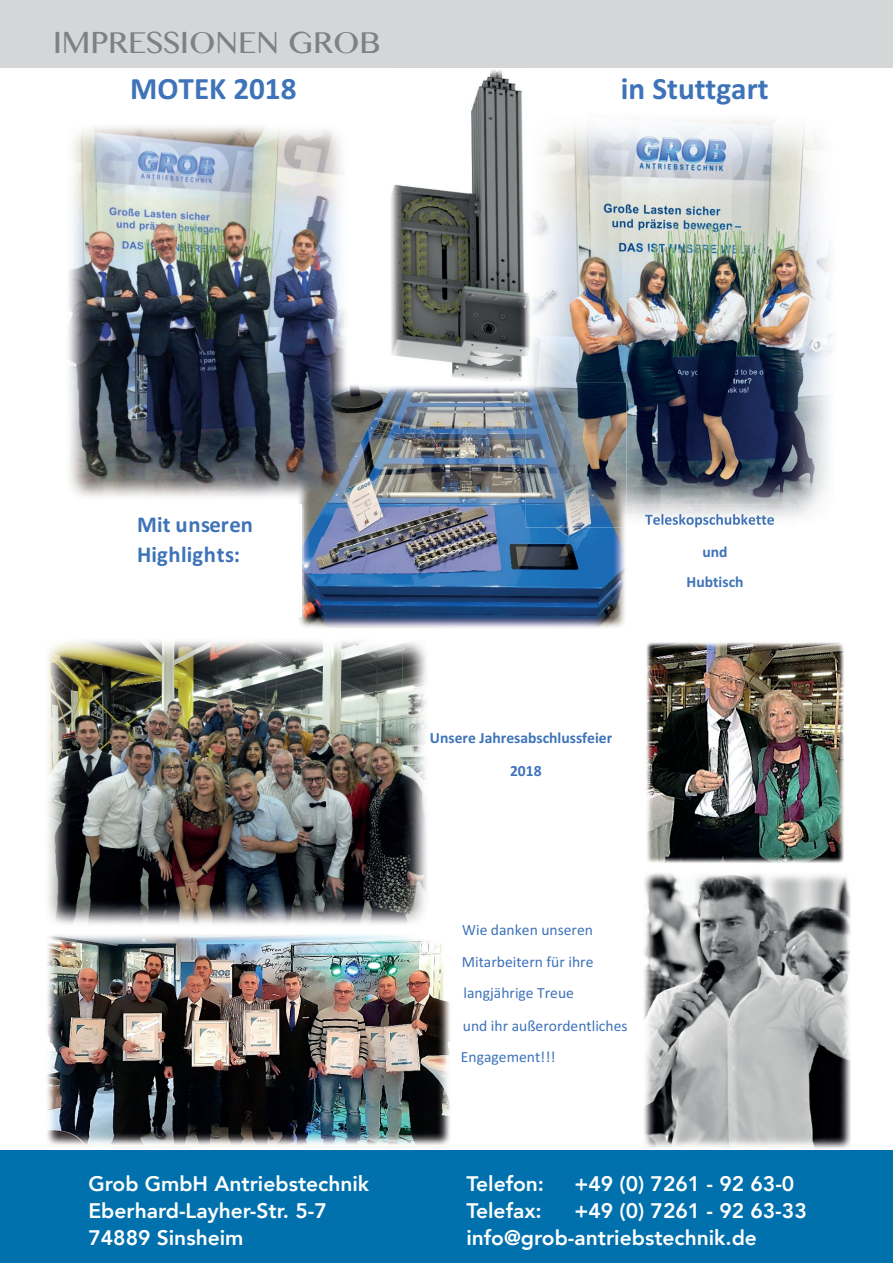
<style>
.page{position:relative;width:893px;height:1263px;background:#fff}
.page>*{position:absolute;margin:0;border:0;box-sizing:border-box;transform-origin:0 0}
.t1{font:700 31.2px "Calibri";color:#3e73b9}
.t2{font:27px "Bangla MN";color:#7e8083}
.t3{font:700 22.65px/29.8px "Calibri";letter-spacing:.005em;color:#3e73b9}
.t4{font:800 21px "Avenir";color:#fff}
.t5{font:15.6px/32.5px "Calibri";color:#3e73b9}
.t6{font:700 15.6px/29.7px "Calibri";color:#3e73b9;text-align:center}
</style>
<div class="page">
<div style="left:0;top:1150px;width:893px;height:113px;background:#0071ad"></div>
<div style="left:0;top:0;width:893px;height:68px;background:#d5d6d8"></div>
<img style="left:299px;top:385px;width:326px;height:243px">
<img style="left:390px;top:69px;width:136px;height:312px">
<div style="left:126px;top:505px;width:176px;height:112px;background:#fff"></div>
<img style="left:302px;top:508px;width:1px;height:106px">
<img style="left:47px;top:934px;width:403px;height:211px">
<img style="left:644px;top:873px;width:206px;height:275px">
<img style="left:646px;top:642px;width:198px;height:221px">
<img style="left:533px;top:119px;width:299px;height:398px">
<img style="left:526px;top:383px;width:100px;height:144px">
<img style="left:526px;top:293px;width:7px;height:75px">
<img style="left:634px;top:505px;width:161px;height:14px">
<img style="left:645px;top:514px;width:129px;height:13px">
<img style="left:68px;top:126px;width:278px;height:371px">
<img style="left:296px;top:383px;width:53px;height:117px">
<img style="left:47px;top:641px;width:380px;height:283px">
<img style="left:130px;top:743px;width:296px;height:1px">
<img style="left:130px;top:776px;width:173px;height:1px">
<p class="t2" style="left:53px;top:22px;width:328px">IMPRESSIONEN GROB</p>
<h1 class="t1" style="left:130px;top:67px;width:168px">MOTEK 2018</h1>
<h1 class="t1" style="left:621px;top:67px;width:149px">in Stuttgart</h1>
<p class="t3" style="left:137px;top:508px;width:117px">Mit unseren<br>Highlights:</p>
<p class="t6" style="left:510px;top:721px;width:104px;line-height:32.5px;text-align:left;text-indent:-80px">Unsere Jahresabschlussfeier<br>2018</p>
<p class="t5" style="left:462px;top:912px;width:133px">Wie danken unseren<br>Mitarbeitern für ihre</p>
<p class="t5" style="left:463px;top:976px;width:166px">langjährige Treue<br>und ihr außerordentliches</p>
<p class="t5" style="left:461px;top:1040px;width:96px">Engagement!!!</p>
<p class="t6" style="left:687px;top:537px;width:58px">und<br>Hubtisch</p>
<p class="t4" style="left:88px;top:1167px;width:282px">Grob GmbH Antriebstechnik</p>
<p class="t4" style="left:466px;top:1167px;width:79px">Telefon:</p>
<p class="t4" style="left:574px;top:1167px;width:221px">+49 (0) 7261 - 92 63-0</p>
<p class="t4" style="left:88px;top:1194px;width:240px">Eberhard-Layher-Str. 5-7</p>
<p class="t4" style="left:466px;top:1194px;width:77px">Telefax:</p>
<p class="t4" style="left:574px;top:1194px;width:234px">+49 (0) 7261 - 92 63-33</p>
<p class="t4" style="left:88px;top:1221px;width:157px">74889 Sinsheim</p>
<p class="t4" style="left:466px;top:1221px;width:292px">info@grob-antriebstechnik.de</p>
</div>
